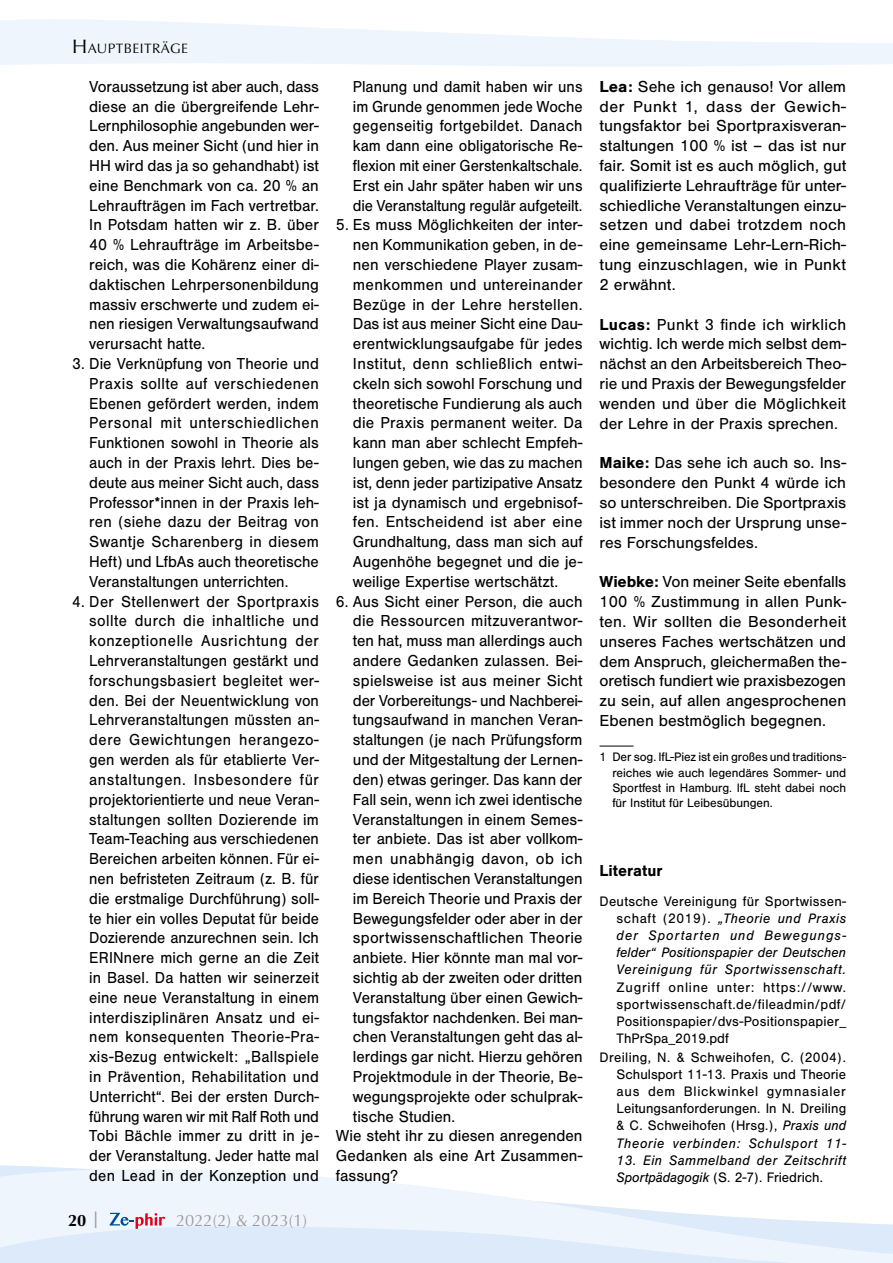
<style>
.page{position:relative;width:893px;height:1263px;background:#fff}
.page>*{position:absolute;margin:0;border:0;box-sizing:border-box;transform-origin:0 0}
.t1{font:16.5px/19.8px "Nimbus San";color:#000;text-align:justify}
.t2{font:16.5px/19.8px "Nimbus San";color:#000;text-align:justify;scale:.94 1}
.t3{font:16.5px/19.8px "Nimbus San";color:#000;text-align:justify;scale:.96 1}
.t4{font:16.5px/19.8px "Nimbus San";color:#000;text-align:justify;scale:.95 1}
.t5{font:16.5px "Optima";color:#9c9c9d}
.Zwischenüberschrift{font:700 16.5px "Nimbus San";color:#000}
.t6{font:700 16.5px "Optima";color:#000}
.Literatur{font:14.25px/17.1px "Nimbus San";letter-spacing:.01em;color:#000;text-align:justify}
.Literatur-2{font:italic 14.25px/17.1px "Nimbus San";letter-spacing:.035em;color:#000}
.Kolumnentitel{font:13.65px "Optima";letter-spacing:.03em;color:#000}
.Fußnote{font:12.75px/15.3px "Nimbus San";letter-spacing:-.005em;color:#000;text-align:justify}
.s1{font-size:19.5px}
.s2{color:#9c9c9d}
.s3{font-weight:700}
.s4{font-style:italic}
.s5{font-style:normal}
</style>
<div class="page">
<svg style="left:0;top:19px;width:893px;height:48px;fill:#eef5fc"></svg>
<svg style="left:0;top:1165px;width:893px;height:98px"></svg>
<hr style="left:600px;top:746px;width:34px;height:1px;background:#000">
<svg style="left:109px;top:1213px;width:56px;height:16px"></svg>
<p class="Kolumnentitel" style="left:72px;top:40px;width:115px"><span class="s1">H</span> AUPTBEITRÄGE</p>
<p class="t1" style="left:89px;top:77px;width:231px">Voraussetzung ist aber auch, dass diese an die übergreifende Lehr-Lernphilosophie angebunden wer&shy;den. Aus meiner Sicht (und hier in HH wird das ja so gehandhabt) ist eine Benchmark von ca. 20 % an Lehraufträgen im Fach vertretbar.<br>In Potsdam hatten wir z. B. über 40 % Lehraufträge im Arbeitsbe&shy;reich, was die Kohärenz einer di&shy;daktischen Lehrpersonenbildung massiv erschwerte und zudem ei&shy;nen riesigen Verwaltungsaufwand verursacht hatte.</p>
<p class="t4" style="left:89px;top:354px;width:243px;text-indent:-17px">3. Die Verknüpfung von Theorie und Praxis sollte auf verschiedenen Ebenen gefördert werden, indem Personal mit unterschiedlichen Funktionen sowohl in Theorie als auch in der Praxis lehrt. Dies be&shy;deute aus meiner Sicht auch, dass Professor*innen in der Praxis leh&shy;ren (siehe dazu der Beitrag von Swantje Scharenberg in diesem Heft) und LfbAs auch theoretische Veranstaltungen unterrichten.</p>
<p class="t2" style="left:89px;top:591px;width:246px;text-indent:-17px">4. Der Stellenwert der Sportpraxis sollte durch die inhaltliche und konzeptionelle Ausrichtung der Lehrveranstaltungen gestärkt und forschungsbasiert begleitet wer&shy;den. Bei der Neuentwicklung von Lehrveranstaltungen müssten an&shy;dere Gewichtungen herangezo&shy;gen werden als für etablierte Ver&shy;anstaltungen. Insbesondere für projektorientierte und neue Veran&shy;staltungen sollten Dozierende im Team-Teaching aus verschiedenen Bereichen arbeiten können. Für ei&shy;nen befristeten Zeitraum (z. B. für die erstmalige Durchführung) soll&shy;te hier ein volles Deputat für beide Dozierende anzurechnen sein. Ich ERINnere mich gerne an die Zeit in Basel. Da hatten wir seinerzeit eine neue Veranstaltung in einem interdisziplinären Ansatz und ei&shy;nem konsequenten Theorie-Pra&shy;xis-Bezug entwickelt: „Ballspiele in Prävention, Rehabilitation und Unterricht“. Bei der ersten Durch&shy;führung waren wir mit Ralf Roth und Tobi Bächle immer zu dritt in je&shy;der Veranstaltung. Jeder hatte mal den Lead in der Konzeption und</p>
<p class="t6" style="left:68px;top:1211px;width:34px">20 <span class="s2">|</span></p>
<p class="t5" style="left:176px;top:1211px;width:133px">2022(2) &amp; 2023(1)</p>
<p class="t2" style="left:353px;top:77px;width:246px">Planung und damit haben wir uns im Grunde genommen jede Woche gegenseitig fortgebildet. Danach kam dann eine obligatorische Re&shy;flexion mit einer Gerstenkaltschale.<br>Erst ein Jahr später haben wir uns die Veranstaltung regulär aufgeteilt.</p>
<p class="t1" style="left:353px;top:215px;width:231px;text-indent:-17px">5. Es muss Möglichkeiten der inter&shy;nen Kommunikation geben, in de&shy;nen verschiedene Player zusam&shy;menkommen und untereinander Bezüge in der Lehre herstellen.<br>Das ist aus meiner Sicht eine Dau&shy;erentwicklungsaufgabe für jedes Institut, denn schließlich entwi&shy;ckeln sich sowohl Forschung und theoretische Fundierung als auch die Praxis permanent weiter. Da kann man aber schlecht Empfeh&shy;lungen geben, wie das zu machen ist, denn jeder partizipative Ansatz ist ja dynamisch und ergebnisof&shy;fen. Entscheidend ist aber eine Grundhaltung, dass man sich auf Augenhöhe begegnet und die je&shy;weilige Expertise wertschätzt.</p>
<p class="t3" style="left:353px;top:591px;width:241px;text-indent:-17px">6. Aus Sicht einer Person, die auch die Ressourcen mitzuverantwor&shy;ten hat, muss man allerdings auch andere Gedanken zulassen. Bei&shy;spielsweise ist aus meiner Sicht der Vorbereitungs- und Nachberei&shy;tungsaufwand in manchen Veran&shy;staltungen (je nach Prüfungsform und der Mitgestaltung der Lernen&shy;den) etwas geringer. Das kann der Fall sein, wenn ich zwei identische Veranstaltungen in einem Semes&shy;ter anbiete. Das ist aber vollkom&shy;men unabhängig davon, ob ich diese identischen Veranstaltungen im Bereich Theorie und Praxis der Bewegungsfelder oder aber in der sportwissenschaftlichen Theorie anbiete. Hier könnte man mal vor&shy;sichtig ab der zweiten oder dritten Veranstaltung über einen Gewich&shy;tungsfaktor nachdenken. Bei man&shy;chen Veranstaltungen geht das al&shy;lerdings gar nicht. Hierzu gehören Projektmodule in der Theorie, Be&shy;wegungsprojekte oder schulprak&shy;tische Studien.</p>
<p class="t1" style="left:336px;top:1126px;width:248px">Wie steht ihr zu diesen anregenden Gedanken als eine Art Zusammen&shy;fassung?</p>
<p class="t1" style="left:600px;top:77px;width:248px"><span class="s3">Lea:</span> Sehe ich genauso! Vor allem der Punkt 1, dass der Gewich&shy;tungsfaktor bei Sportpraxisveran&shy;staltungen 100 % ist – das ist nur fair. Somit ist es auch möglich, gut qualifizierte Lehraufträge für unter&shy;schiedliche Veranstaltungen einzu&shy;setzen und dabei trotzdem noch eine gemeinsame Lehr-Lern-Rich&shy;tung einzuschlagen, wie in Punkt 2 erwähnt.</p>
<p class="t1" style="left:600px;top:314px;width:248px"><span class="s3">Lucas:</span> Punkt 3 finde ich wirklich wichtig. Ich werde mich selbst dem&shy;nächst an den Arbeitsbereich Theo&shy;rie und Praxis der Bewegungsfelder wenden und über die Möglichkeit der Lehre in der Praxis sprechen.</p>
<p class="t1" style="left:600px;top:453px;width:248px"><span class="s3">Maike:</span> Das sehe ich auch so. Ins&shy;besondere den Punkt 4 würde ich so unterschreiben. Die Sportpraxis ist immer noch der Ursprung unse&shy;res Forschungsfeldes.</p>
<p class="t1" style="left:600px;top:572px;width:248px"><span class="s3">Wiebke:</span> Von meiner Seite ebenfalls 100 % Zustimmung in allen Punk&shy;ten. Wir sollten die Besonderheit unseres Faches wertschätzen und dem Anspruch, gleichermaßen the&shy;oretisch fundiert wie praxisbezogen zu sein, auf allen angesprochenen Ebenen bestmöglich begegnen.</p>
<p class="Fußnote" style="left:612px;top:750px;width:235px;text-indent:-13px">1 Der sog. IfL-Piez ist ein großes und traditions&shy;reiches wie auch legendäres Sommer- und Sportfest in Hamburg. IfL steht dabei noch für Institut für Leibesübungen.</p>
<p class="Zwischenüberschrift" style="left:600px;top:862px;width:64px">Literatur</p>
<p class="Literatur" style="left:617px;top:893px;width:231px;text-indent:-17px">Deutsche Vereinigung für Sportwissen&shy;schaft (2019). <span class="s4">„Theorie und Praxis der Sportarten und Bewegungs&shy;felder“ Positionspapier der Deutschen Vereinigung für Sportwissenschaft.<br></span>Zugriff online unter: https://www. sportwissenschaft.de/fileadmin/pdf/ Positionspapier/dvs-Positionspapier_ ThPrSpa_2019.pdf</p>
<p class="Literatur" style="left:617px;top:1049px;width:231px;text-indent:-17px">Dreiling, N. &amp; Schweihofen, C. (2004).<br>Schulsport 11-13. Praxis und Theorie aus dem Blickwinkel gymnasialer Leitungsanforderungen. In N. Dreiling &amp; C. Schweihofen (Hrsg.), <span class="s4">Praxis und Theorie verbinden: Schulsport 11-</span></p>
<p class="Literatur-2" style="left:617px;top:1151px;width:231px">13. Ein Sammelband der Zeitschrift<br>Sportpädagogik <span class="s5">(S. 2-7). Friedrich.</span></p>
</div>
